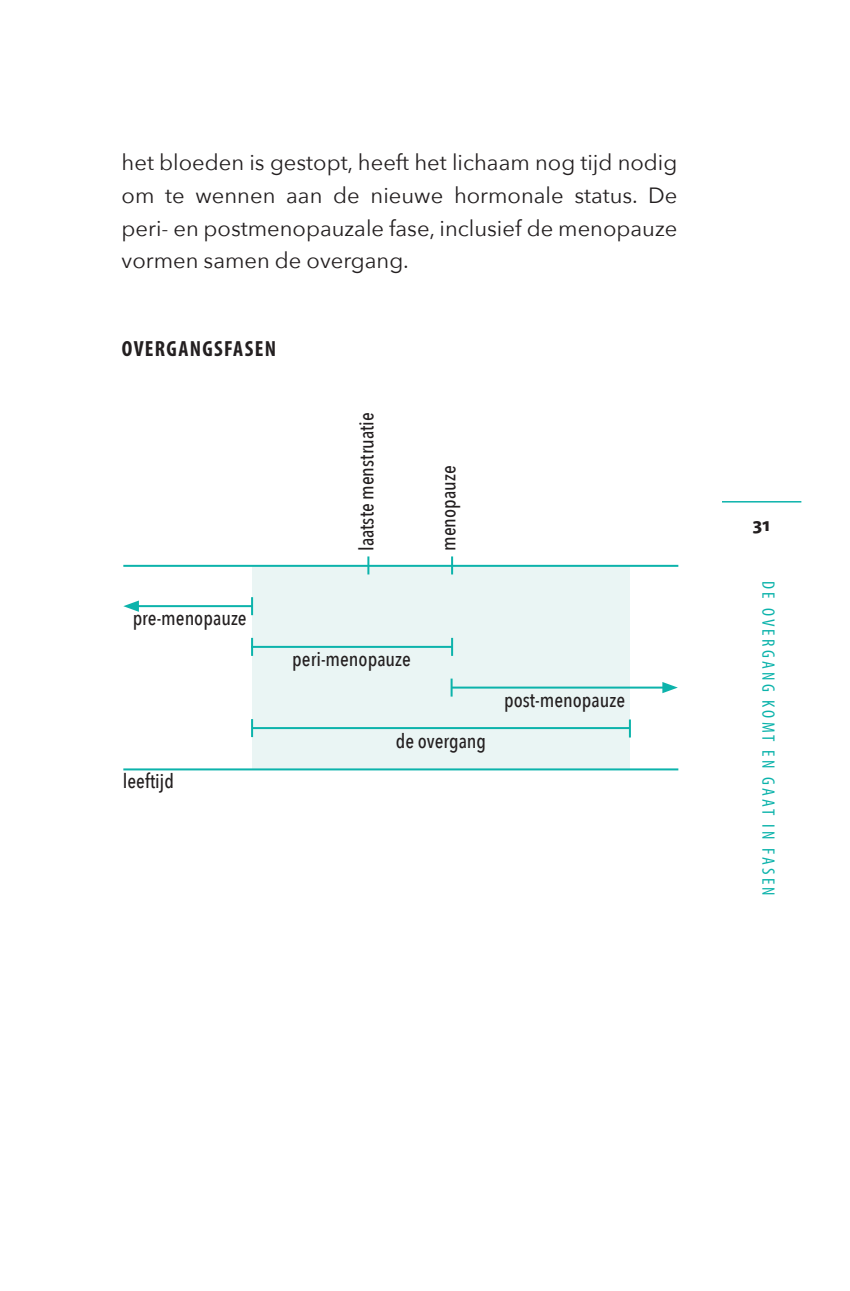
<style>
.page{position:relative;width:850px;height:1291px;background:#fff}
.page>*{position:absolute;margin:0;border:0;box-sizing:border-box;transform-origin:0 0}
.t1{font:22px/32.8px "Avenir Next";color:#231f20;text-align:justify}
.t2{font:700 condensed 22px "Myriad Pro";letter-spacing:.06em;color:#231f20}
.t3{font:500 20px "Avenir Next Condensed";color:#231f20}
.t4{font:700 20px "Myriad Pro";color:#231f20}
.t5{font:condensed 18px "Myriad Pro";letter-spacing:.18em;color:#0cb3ab}
</style>
<div class="page">
<hr style="left:722px;top:501px;width:79px;height:1px;background:#0cb3ab">
<div style="left:252px;top:565px;width:378px;height:204px;background:#eaf5f4"></div>
<hr style="left:451px;top:686px;width:219px;height:2px;background:#0cb3ab">
<svg style="left:450px;top:678px;width:2px;height:18px"></svg>
<svg style="left:662px;top:682px;width:16px;height:11px"></svg>
<hr style="left:251px;top:645px;width:201px;height:2px;background:#0cb3ab">
<svg style="left:451px;top:637px;width:2px;height:18px"></svg>
<svg style="left:251px;top:637px;width:2px;height:18px"></svg>
<hr style="left:137px;top:605px;width:115px;height:2px;background:#0cb3ab">
<svg style="left:251px;top:597px;width:2px;height:18px"></svg>
<svg style="left:123px;top:600px;width:16px;height:11px"></svg>
<hr style="left:252px;top:727px;width:378px;height:2px;background:#0cb3ab">
<svg style="left:629px;top:719px;width:2px;height:18px"></svg>
<svg style="left:251px;top:719px;width:2px;height:18px"></svg>
<svg style="left:367px;top:556px;width:2px;height:18px"></svg>
<svg style="left:451px;top:556px;width:2px;height:18px"></svg>
<hr style="left:123px;top:564px;width:555px;height:2px;background:#0cb3ab">
<hr style="left:123px;top:768px;width:555px;height:2px;background:#0cb3ab">
<p class="t1" style="left:122px;top:145px;width:557px">het bloeden is gestopt, heeft het lichaam nog tijd nodig om te wennen aan de nieuwe hormonale status. De peri- en postmenopauzale fase, inclusief de menopauze vormen samen de overgang.</p>
<p class="t2" style="left:122px;top:336px;width:156px">OVERGANGSFASEN</p>
<p class="t3" style="left:354px;top:551px;width:140px;rotate:-90deg">laatste menstruatie</p>
<p class="t3" style="left:436px;top:551px;width:87px;rotate:-90deg">menopauze</p>
<p class="t3" style="left:133px;top:606px;width:115px">pre-menopauze</p>
<p class="t3" style="left:123px;top:769px;width:53px">leeftĳd</p>
<p class="t3" style="left:292px;top:646px;width:120px">peri-menopauze</p>
<p class="t3" style="left:396px;top:728px;width:92px">de overgang</p>
<p class="t3" style="left:504px;top:687px;width:123px">post-menopauze</p>
<p class="t4" style="left:753px;top:513px;width:19px">31</p>
<p class="t5" style="left:778px;top:581px;width:316px;rotate:90deg">De overgang komt en gaat i n fasen</p>
</div>
